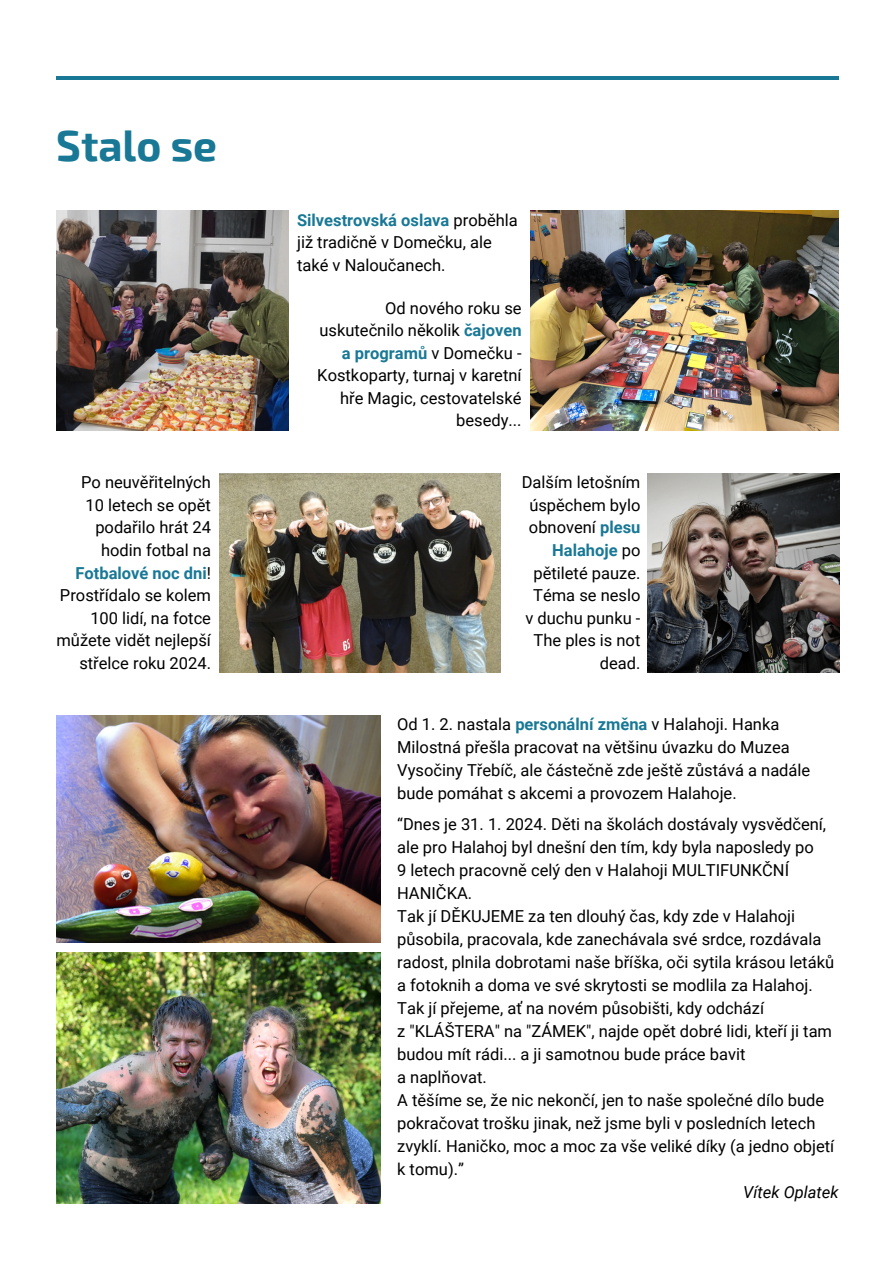
<style>
.page{position:relative;width:894px;height:1264px;background:#fff}
.page>*{position:absolute;margin:0;border:0;box-sizing:border-box;transform-origin:0 0}
.t1{font:700 42.45px "Exo 2";color:#187895}
.t2{font:16.5px/22.5px "Roboto";color:#000}
.t3{font:italic 16.5px "Roboto";color:#000}
.s1{font-weight:700;color:#187895}
</style>
<div class="page">
<hr style="left:56px;top:76px;width:782px;height:4px;background:#187895">
<img style="left:530px;top:210px;width:308px;height:220px">
<img style="left:219px;top:473px;width:281px;height:199px">
<img style="left:56px;top:210px;width:232px;height:221px">
<img style="left:647px;top:473px;width:191px;height:199px">
<img style="left:56px;top:715px;width:324px;height:227px">
<img style="left:56px;top:952px;width:324px;height:251px">
<p class="t1" style="left:56px;top:118px;width:162px">Stalo se</p>
<p class="t2" style="left:297px;top:209px;width:222px"><span class="s1">Silvestrovská oslava</span> proběhla již tradičně v Domečku, ale také v Naloučanech.</p>
<p class="t2" style="left:317px;top:297px;width:206px;text-align:right">Od nového roku se uskutečnilo několik <span class="s1">čajoven a programů</span> v Domečku -<br>Kostkoparty, turnaj v karetní hře Magic, cestovatelské besedy...</p>
<p class="t2" style="left:56px;top:471px;width:156px;text-align:right">Po neuvěřitelných<br>10 letech se opět podařilo hrát 24 hodin fotbal na<br><span class="s1">Fotbalové noc dni</span>!<br>Prostřídalo se kolem<br>100 lidí, na fotce můžete vidět nejlepší střelce roku 2024.</p>
<p class="t2" style="left:521px;top:471px;width:120px;text-align:right">Dalším letošním úspěchem bylo obnovení <span class="s1">plesu<br>Halahoje</span> po pětileté pauze.<br>Téma se neslo v duchu punku -<br>The ples is not dead.</p>
<p class="t2" style="left:397px;top:713px;width:414px;line-height:23px">Od 1. 2. nastala <span class="s1">personální změna</span> v Halahoji. Hanka Milostná přešla pracovat na většinu úvazku do Muzea Vysočiny Třebíč, ale částečně zde ještě zůstává a nadále bude pomáhat s akcemi a provozem Halahoje.</p>
<p class="t2" style="left:397px;top:813px;width:430px;line-height:23px">“Dnes je 31. 1. 2024. Děti na školách dostávaly vysvědčení, ale pro Halahoj byl dnešní den tím, kdy byla naposledy po 9 letech pracovně celý den v Halahoji MULTIFUNKČNÍ HANIČKA.</p>
<p class="t2" style="left:397px;top:905px;width:438px;line-height:23px">Tak jí DĚKUJEME za ten dlouhý čas, kdy zde v Halahoji působila, pracovala, kde zanechávala své srdce, rozdávala radost, plnila dobrotami naše bříška, oči sytila krásou letáků a fotoknih a doma ve své skrytosti se modlila za Halahoj.</p>
<p class="t2" style="left:397px;top:997px;width:436px;line-height:23px">Tak jí přejeme, ať na novém působišti, kdy odchází<br>z "KLÁŠTERA" na "ZÁMEK", najde opět dobré lidi, kteří ji tam budou mít rádi... a ji samotnou bude práce bavit<br>a naplňovat.</p>
<p class="t2" style="left:397px;top:1089px;width:438px;line-height:23px">A těšíme se, že nic nekončí, jen to naše společné dílo bude pokračovat trošku jinak, než jsme byli v posledních letech zvyklí. Haničko, moc a moc za vše veliké díky (a jedno objetí k tomu).”</p>
<p class="t3" style="left:743px;top:1183px;width:97px">Vítek Oplatek</p>
</div>
